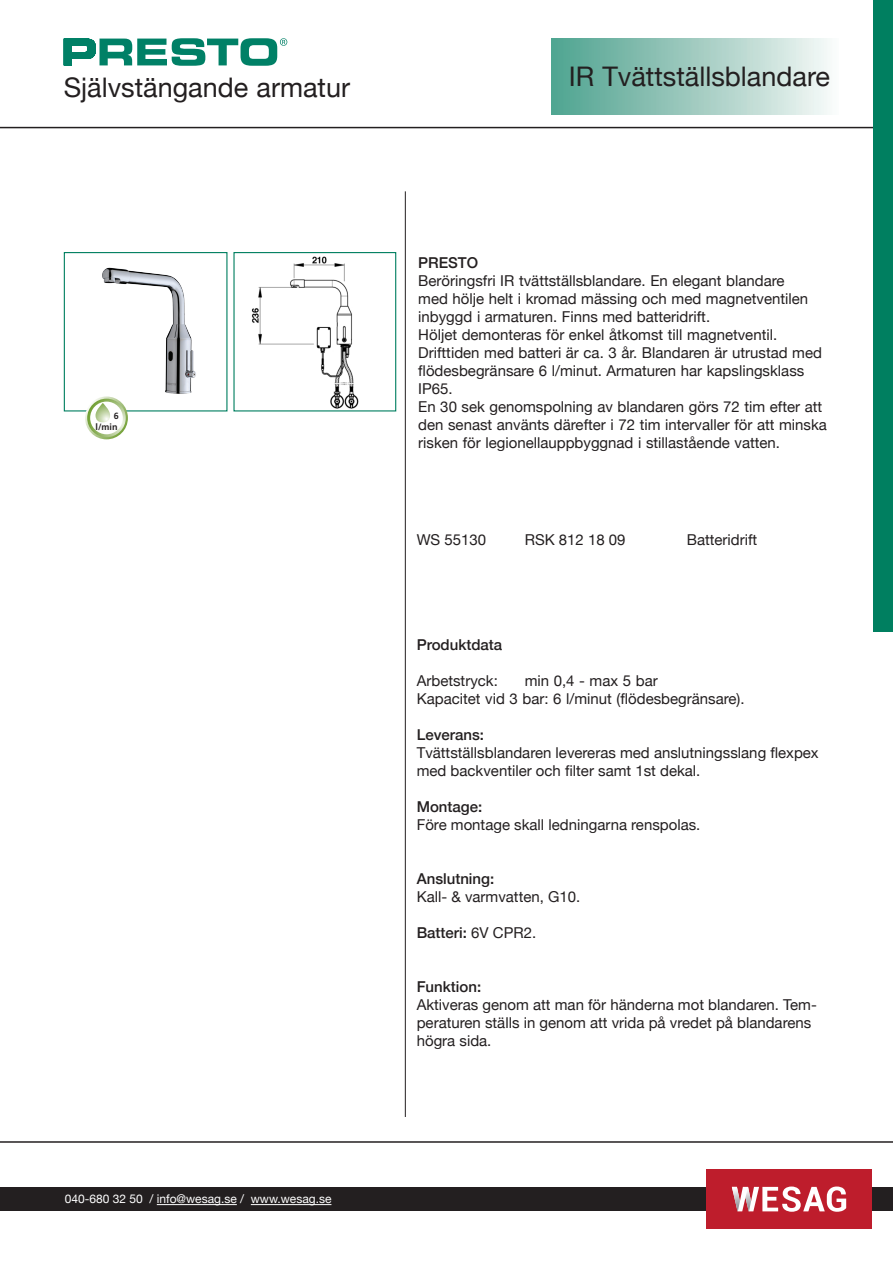
<style>
.page{position:relative;width:893px;height:1263px;background:#fff}
.page>*{position:absolute;margin:0;border:0;box-sizing:border-box;transform-origin:0 0}
.t1{font:27px "Helvetica Neue";color:#231f20}
.t2{font:15px/18px "Helvetica Neue";color:#231f20}
.t3{font:500 15px "Helvetica Neue";color:#231f20}
.t4{font:12px "Helvetica Neue";color:#fff}
.t5{font:700 9px/11.2px "Frutiger";color:#231f20;text-align:right}
.s1{font-weight:400}
</style>
<div class="page">
<hr style="left:0;top:1141px;width:893px;height:2px;background:#231f20">
<hr style="left:0;top:127px;width:893px;height:1px;background:#231f20">
<div style="left:552px;top:38px;width:287px;height:77px;background:linear-gradient(to right,#4ea18e,#f7f9f8)"></div>
<img style="left:102px;top:267px;width:94px;height:127px">
<div style="left:64px;top:252px;width:163px;height:159px;border:1px solid #007f60"></div>
<img style="left:251px;top:256px;width:108px;height:153px">
<div style="left:233px;top:252px;width:163px;height:159px;border:1px solid #007f60"></div>
<hr style="left:405px;top:191px;width:1px;height:926px;background:#231f20">
<div style="left:873px;top:0;width:20px;height:631px;background:#007f60"></div>
<svg style="left:64px;top:38px;width:223px;height:28px"></svg>
<svg style="left:85px;top:396px;width:43px;height:43px"></svg>
<svg style="left:87px;top:399px;width:39px;height:38px"></svg>
<div style="left:90px;top:402px;width:33px;height:32px;background:#fff;border-radius:50%"></div>
<svg style="left:96px;top:403px;width:14px;height:19px"></svg>
<div style="left:0;top:1187px;width:893px;height:24px;background:#231f20"></div>
<hr style="left:157px;top:1204px;width:80px;height:1px;background:#fff">
<hr style="left:251px;top:1204px;width:80px;height:1px;background:#fff">
<div style="left:706px;top:1169px;width:166px;height:60px;background:#be1d2c"></div>
<svg style="left:732px;top:1186px;width:114px;height:26px"></svg>
<img style="left:745px;top:1187px;width:6px;height:24px">
<img style="left:732px;top:1187px;width:8px;height:24px">
<p class="t1" style="left:64px;top:68px;width:288px">Självstängande armatur</p>
<p class="t5" style="left:96px;top:410px;width:25px">6 l/min</p>
<p class="t4" style="left:65px;top:1190px;width:268px">040-680 32 50 / info@wesag.se / www.wesag.se</p>
<p class="t1" style="left:569px;top:57px;width:263px">IR Tvättställsblandare</p>
<p class="t3" style="left:418px;top:251px;width:62px">PRESTO</p>
<p class="t2" style="left:418px;top:273px;width:391px">Beröringsfri IR tvättställsblandare. En elegant blandare med hölje helt i kromad mässing och med magnetventilen inbyggd i armaturen. Finns med batteridrift.</p>
<p class="t2" style="left:418px;top:327px;width:405px">Höljet demonteras för enkel åtkomst till magnetventil.<br>Drifttiden med batteri är ca. 3 år. Blandaren är utrustad med flödesbegränsare 6 l/minut. Armaturen har kapslingsklass IP65.</p>
<p class="t2" style="left:418px;top:399px;width:410px">En 30 sek genomspolning av blandaren görs 72 tim efter att den senast använts därefter i 72 tim intervaller för att minska risken för legionellauppbyggnad i stillastående vatten.</p>
<p class="t2" style="left:417px;top:531px;width:71px">WS 55130</p>
<p class="t2" style="left:525px;top:531px;width:102px">RSK 812 18 09</p>
<p class="t2" style="left:687px;top:531px;width:72px">Batteridrift</p>
<p class="t3" style="left:417px;top:633px;width:87px">Produktdata</p>
<p class="t2" style="left:417px;top:672px;width:83px">Arbetstryck:</p>
<p class="t2" style="left:525px;top:672px;width:134px">min 0,4 - max 5 bar</p>
<p class="t2" style="left:417px;top:690px;width:329px">Kapacitet vid 3 bar: 6 l/minut (flödesbegränsare).</p>
<p class="t3" style="left:417px;top:723px;width:69px">Leverans:</p>
<p class="t2" style="left:417px;top:744px;width:403px">Tvättställsblandaren levereras med anslutningsslang flexpex med backventiler och filter samt 1st dekal.</p>
<p class="t3" style="left:417px;top:795px;width:67px">Montage:</p>
<p class="t2" style="left:417px;top:816px;width:285px">Före montage skall ledningarna renspolas.</p>
<p class="t3" style="left:417px;top:867px;width:79px">Anslutning:</p>
<p class="t2" style="left:417px;top:888px;width:165px">Kall- &amp; varmvatten, G10.</p>
<p class="t3" style="left:417px;top:921px;width:121px">Batteri: <span class="s1">6V CPR2.</span></p>
<p class="t3" style="left:417px;top:975px;width:66px">Funktion:</p>
<p class="t2" style="left:417px;top:996px;width:402px">Aktiveras genom att man för händerna mot blandaren. Tem&shy;peraturen ställs in genom att vrida på vredet på blandarens högra sida.</p>
</div>
